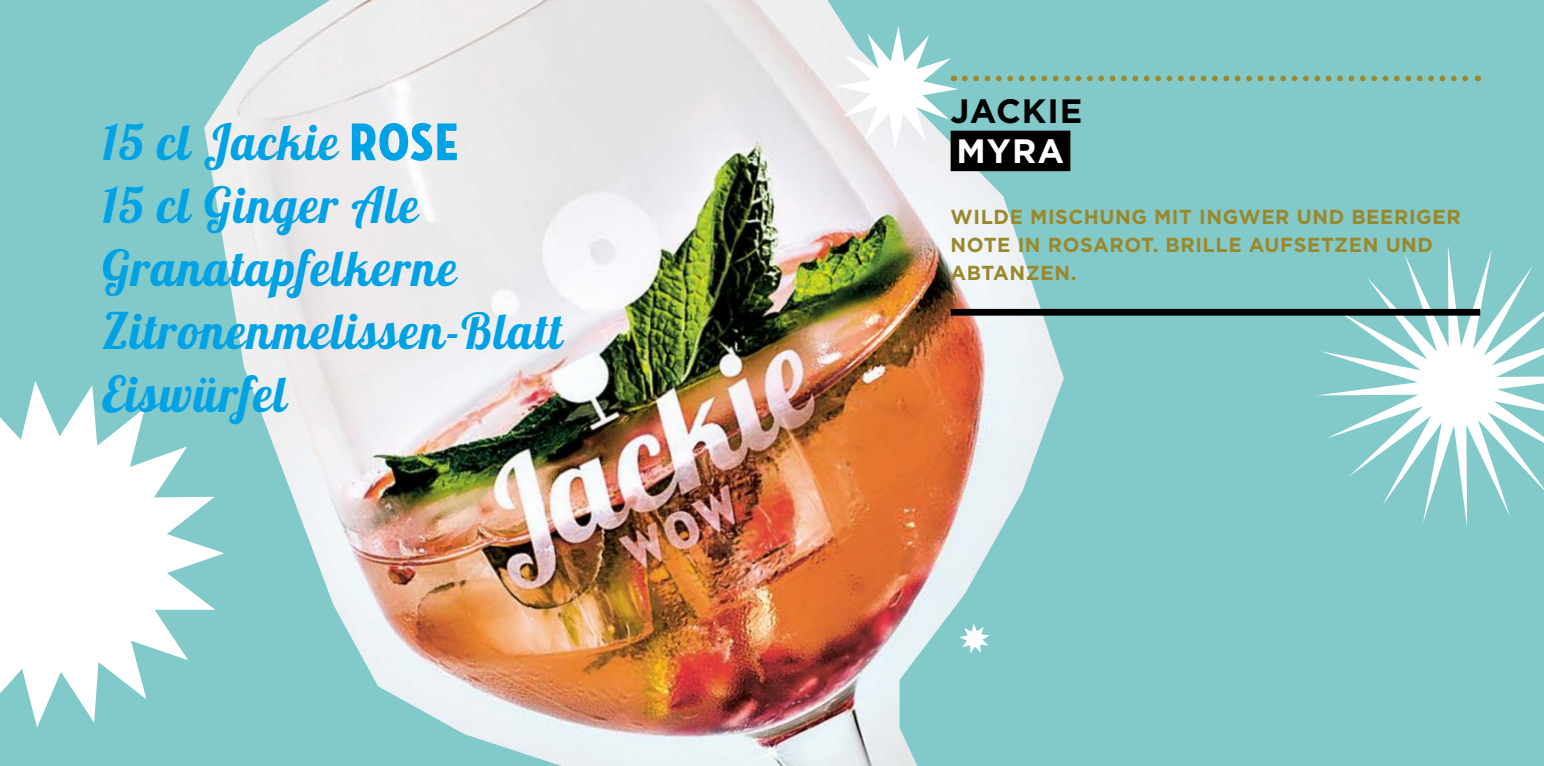
<style>
.page{position:relative;width:1544px;height:766px;background:#fff}
.page>*{position:absolute;margin:0;border:0;box-sizing:border-box;transform-origin:0 0}
.t1{font:49.5px/63px "Lobster 1.4";letter-spacing:.03em;color:#00a2e6}
.t2{font:700 33.75px "Gotham";letter-spacing:.03em;color:#000}
.t3{font:700 33.75px "Gotham";color:#fff}
.t4{font:700 20.25px/28.1px "Gotham";letter-spacing:.03em;color:#9a882b}
.s1{font-family:"Neutraface Condensed Titling";font-size:54px}
</style>
<div class="page">
<img style="left:0;top:0;width:1543px;height:765px">
<svg style="left:0;top:381px;width:224px;height:346px"></svg>
<svg style="left:1315px;top:244px;width:228px;height:283px;fill:#82c9ca"></svg>
<svg style="left:959px;top:623px;width:30px;height:30px"></svg>
<svg style="left:964px;top:76px;width:507px;height:5px;background:#8bad86"></svg>
<svg style="left:835px;top:26px;width:123px;height:123px"></svg>
<div style="left:950px;top:131px;width:120px;height:40px;background:#000"></div>
<div style="left:950px;top:309px;width:530px;height:6px;background:#000"></div>
<p class="t1" style="left:102px;top:110px;width:462px">15 cl Jackie <span class="s1">ROSE<br></span>15 cl Ginger Ale<br>Granatapfelkerne<br>Zitronenmelissen-Blatt<br>Eiswürfel</p>
<p class="t2" style="left:950px;top:90px;width:133px">JACKIE</p>
<p class="t3" style="left:956px;top:131px;width:109px">MYRA</p>
<p class="t4" style="left:950px;top:202px;width:511px">WILDE MISCHUNG MIT INGWER UND BEERIGER<br>NOTE IN ROSAROT. BRILLE AUFSETZEN UND<br>ABTANZEN.</p>
</div>
